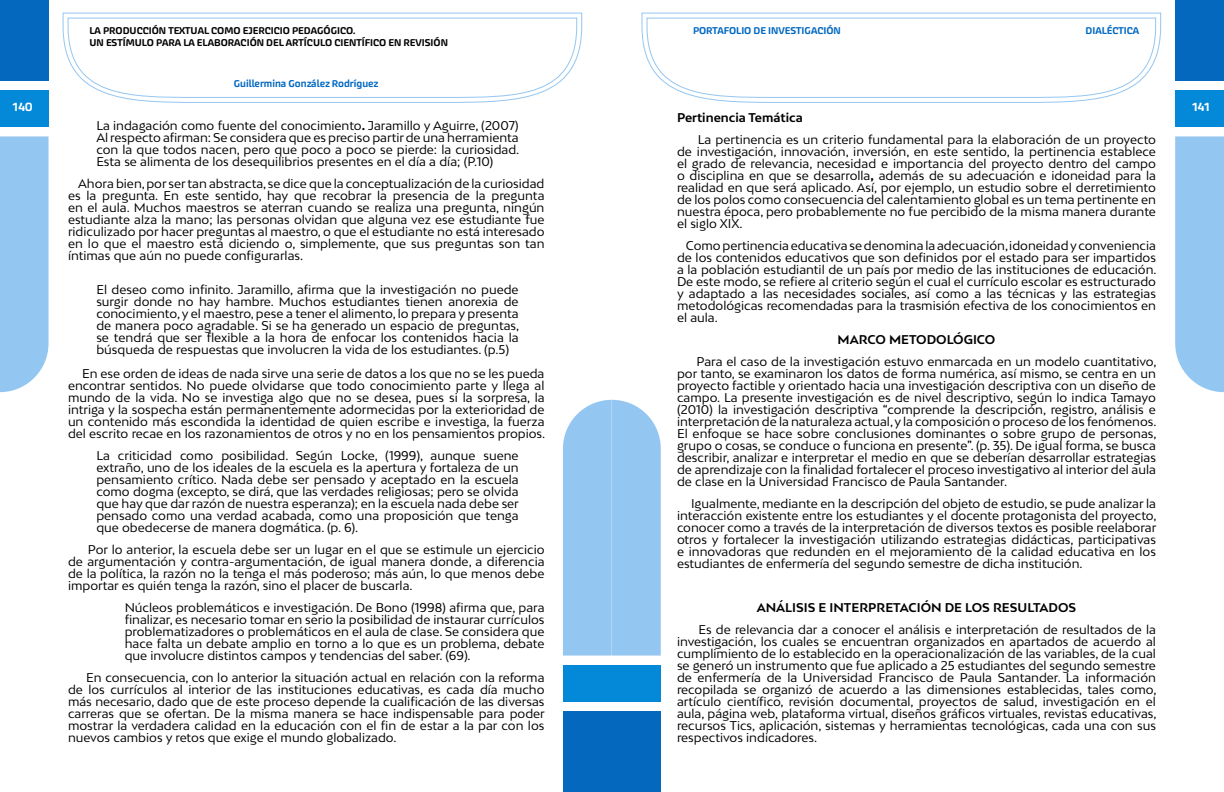
<style>
.page{position:relative;width:1224px;height:792px;background:#fff}
.page>*{position:absolute;margin:0;border:0;box-sizing:border-box;transform-origin:0 0}
.t1{font:12px/12px "Bw Mitga";color:#000;text-align:justify}
.t2{font:700 12px "Bw Mitga";color:#000}
.t3{font:500 12px "Akceler Aalt";color:#fff}
.t4{font:500 10px/12px "Akceler Aalt";color:#000}
.t5{font:500 10px "Akceler Aalt";color:#0068c2}
.s1{font-weight:700}
</style>
<div class="page">
<div style="left:0;top:0;width:49px;height:81px;background:#0468be"></div>
<div style="left:0;top:90px;width:49px;height:37px;background:#0489d8"></div>
<div style="left:0;top:136px;width:49px;height:256px;background:#93c6f1"></div>
<div style="left:563px;top:711px;width:49px;height:81px;background:#0468be"></div>
<div style="left:563px;top:665px;width:49px;height:37px;background:#0489d8"></div>
<svg style="left:62px;top:12px;width:521px;height:91px"></svg>
<svg style="left:67px;top:17px;width:511px;height:81px"></svg>
<div style="left:1175px;top:0;width:49px;height:81px;background:#0468be"></div>
<div style="left:1175px;top:90px;width:49px;height:37px;background:#0489d8"></div>
<div style="left:1175px;top:136px;width:49px;height:256px;background:#93c6f1"></div>
<div style="left:612px;top:711px;width:49px;height:81px;background:#0468be"></div>
<div style="left:612px;top:665px;width:49px;height:37px;background:#0489d8"></div>
<div style="left:563px;top:400px;width:98px;height:256px;background:#93c6f1"></div>
<svg style="left:641px;top:12px;width:521px;height:91px"></svg>
<svg style="left:646px;top:17px;width:511px;height:81px"></svg>
<p class="t4" style="left:90px;top:24px;width:360px">LA PRODUCCIÓN TEXTUAL COMO EJERCICIO PEDAGÓGICO.<br>UN ESTÍMULO PARA LA ELABORACIÓN DEL ARTÍCULO CIENTÍFICO EN REVISIÓN</p>
<p class="t5" style="left:693px;top:23px;width:149px">PORTAFOLIO DE INVESTIGACIÓN</p>
<p class="t5" style="left:1085px;top:23px;width:55px">DIALÉCTICA</p>
<p class="t5" style="left:234px;top:76px;width:146px">Guillermina González Rodríguez</p>
<p class="t3" style="left:13px;top:98px;width:21px">140</p>
<p class="t3" style="left:1192px;top:98px;width:19px">141</p>
<p class="t1" style="left:96px;top:119px;width:425px">La indagación como fuente del conocimiento<span class="s1">.</span> Jaramillo y Aguirre, (2007)<br>Al respecto afirman: Se considera que es preciso partir de una herramienta con la que todos nacen, pero que poco a poco se pierde: la curiosidad.<br>Esta se alimenta de los desequilibrios presentes en el día a día; (P.10)</p>
<p class="t1" style="left:68px;top:177px;width:478px;text-indent:10px">Ahora bien, por ser tan abstracta, se dice que la conceptualización de la curiosidad es la pregunta. En este sentido, hay que recobrar la presencia de la pregunta en el aula. Muchos maestros se aterran cuando se realiza una pregunta, ningún estudiante alza la mano; las personas olvidan que alguna vez ese estudiante fue ridiculizado por hacer preguntas al maestro, o que el estudiante no está interesado en lo que el maestro está diciendo o, simplemente, que sus preguntas son tan íntimas que aún no puede configurarlas.</p>
<p class="t1" style="left:96px;top:283px;width:424px">El deseo como infinito. Jaramillo, afirma que la investigación no puede surgir donde no hay hambre. Muchos estudiantes tienen anorexia de conocimiento, y el maestro, pese a tener el alimento, lo prepara y presenta de manera poco agradable. Si se ha generado un espacio de preguntas, se tendrá que ser flexible a la hora de enfocar los contenidos hacia la búsqueda de respuestas que involucren la vida de los estudiantes. (p.5)</p>
<p class="t1" style="left:68px;top:367px;width:479px;text-indent:14px">En ese orden de ideas de nada sirve una serie de datos a los que no se les pueda encontrar sentidos. No puede olvidarse que todo conocimiento parte y llega al mundo de la vida. No se investiga algo que no se desea, pues si la sorpresa, la intriga y la sospecha están permanentemente adormecidas por la exterioridad de un contenido más escondida la identidad de quien escribe e investiga, la fuerza del escrito recae en los razonamientos de otros y no en los pensamientos propios.</p>
<p class="t1" style="left:96px;top:449px;width:424px">La criticidad como posibilidad. Según Locke, (1999), aunque suene extraño, uno de los ideales de la escuela es la apertura y fortaleza de un pensamiento crítico. Nada debe ser pensado y aceptado en la escuela como dogma (excepto, se dirá, que las verdades religiosas; pero se olvida que hay que dar razón de nuestra esperanza); en la escuela nada debe ser pensado como una verdad acabada, como una proposición que tenga que obedecerse de manera dogmática. (p. 6).</p>
<p class="t1" style="left:68px;top:543px;width:478px;text-indent:20px">Por lo anterior, la escuela debe ser un lugar en el que se estimule un ejercicio de argumentación y contra-argumentación, de igual manera donde, a diferencia de la política, la razón no la tenga el más poderoso; más aún, lo que menos debe importar es quién tenga la razón, sino el placer de buscarla.</p>
<p class="t1" style="left:125px;top:601px;width:421px">Núcleos problemáticos e investigación. De Bono (1998) afirma que, para finalizar, es necesario tomar en serio la posibilidad de instaurar currículos problematizadores o problemáticos en el aula de clase. Se considera que hace falta un debate amplio en torno a lo que es un problema, debate que involucre distintos campos y tendencias del saber. (69).</p>
<p class="t1" style="left:68px;top:671px;width:478px;text-indent:18px">En consecuencia, con lo anterior la situación actual en relación con la reforma de los currículos al interior de las instituciones educativas, es cada día mucho más necesario, dado que de este proceso depende la cualificación de las diversas carreras que se ofertan. De la misma manera se hace indispensable para poder mostrar la verdadera calidad en la educación con el fin de estar a la par con los nuevos cambios y retos que exige el mundo globalizado.</p>
<p class="t2" style="left:677px;top:110px;width:127px">Pertinencia Temática</p>
<p class="t1" style="left:677px;top:134px;width:481px;text-indent:21px">La pertinencia es un criterio fundamental para la elaboración de un proyecto de investigación, innovación, inversión, en este sentido, la pertinencia establece el grado de relevancia, necesidad e importancia del proyecto dentro del campo o disciplina en que se desarrolla<span class="s1">,</span> además de su adecuación e idoneidad para la realidad en que será aplicado. Así, por ejemplo, un estudio sobre el derretimiento de los polos como consecuencia del calentamiento global es un tema pertinente en nuestra época, pero probablemente no fue percibido de la misma manera durante el siglo XIX.</p>
<p class="t1" style="left:677px;top:240px;width:481px;text-indent:9px">Como pertinencia educativa se denomina la adecuación, idoneidad yconveniencia de los contenidos educativos que son definidos por el estado para ser impartidos a la población estudiantil de un país por medio de las instituciones de educación.<br>De este modo, se refiere al criterio según el cual el currículo escolar es estructurado y adaptado a las necesidades sociales, así como a las técnicas y las estrategias metodológicas recomendadas para la trasmisión efectiva de los conocimientos en el aula.</p>
<p class="t2" style="left:838px;top:332px;width:159px">MARCO METODOLÓGICO</p>
<p class="t1" style="left:677px;top:356px;width:481px;text-indent:20px">Para el caso de la investigación estuvo enmarcada en un modelo cuantitativo, por tanto, se examinaron los datos de forma numérica, así mismo, se centra en un proyecto factible y orientado hacia una investigación descriptiva con un diseño de campo. La presente investigación es de nivel descriptivo, según lo indica Tamayo (2010) la investigación descriptiva “comprende la descripción, registro, análisis e interpretación de la naturaleza actual, y la composición o proceso de los fenómenos.<br>El enfoque se hace sobre conclusiones dominantes o sobre grupo de personas, grupo o cosas, se conduce o funciona en presente”. (p. 35). De igual forma, se busca describir, analizar e interpretar el medio en que se deberían desarrollar estrategias de aprendizaje con la finalidad fortalecer el proceso investigativo al interior del aula de clase en la Universidad Francisco de Paula Santander.</p>
<p class="t1" style="left:677px;top:498px;width:481px;text-indent:14px">Igualmente, mediante en la descripción del objeto de estudio, se pude analizar la interacción existente entre los estudiantes y el docente protagonista del proyecto, conocer como a través de la interpretación de diversos textos es posible reelaborar otros y fortalecer la investigación utilizando estrategias didácticas, participativas e innovadoras que redunden en el mejoramiento de la calidad educativa en los estudiantes de enfermería del segundo semestre de dicha institución.</p>
<p class="t2" style="left:757px;top:600px;width:321px">ANÁLISIS E INTERPRETACIÓN DE LOS RESULTADOS</p>
<p class="t1" style="left:677px;top:624px;width:481px;text-indent:21px">Es de relevancia dar a conocer el análisis e interpretación de resultados de la investigación, los cuales se encuentran organizados en apartados de acuerdo al cumplimiento de lo establecido en la operacionalización de las variables, de la cual se generó un instrumento que fue aplicado a 25 estudiantes del segundo semestre de enfermería de la Universidad Francisco de Paula Santander. La información recopilada se organizó de acuerdo a las dimensiones establecidas, tales como, artículo científico, revisión documental, proyectos de salud, investigación en el aula, página web, plataforma virtual, diseños gráficos virtuales, revistas educativas, recursos Tics, aplicación, sistemas y herramientas tecnológicas, cada una con sus respectivos indicadores.</p>
</div>
